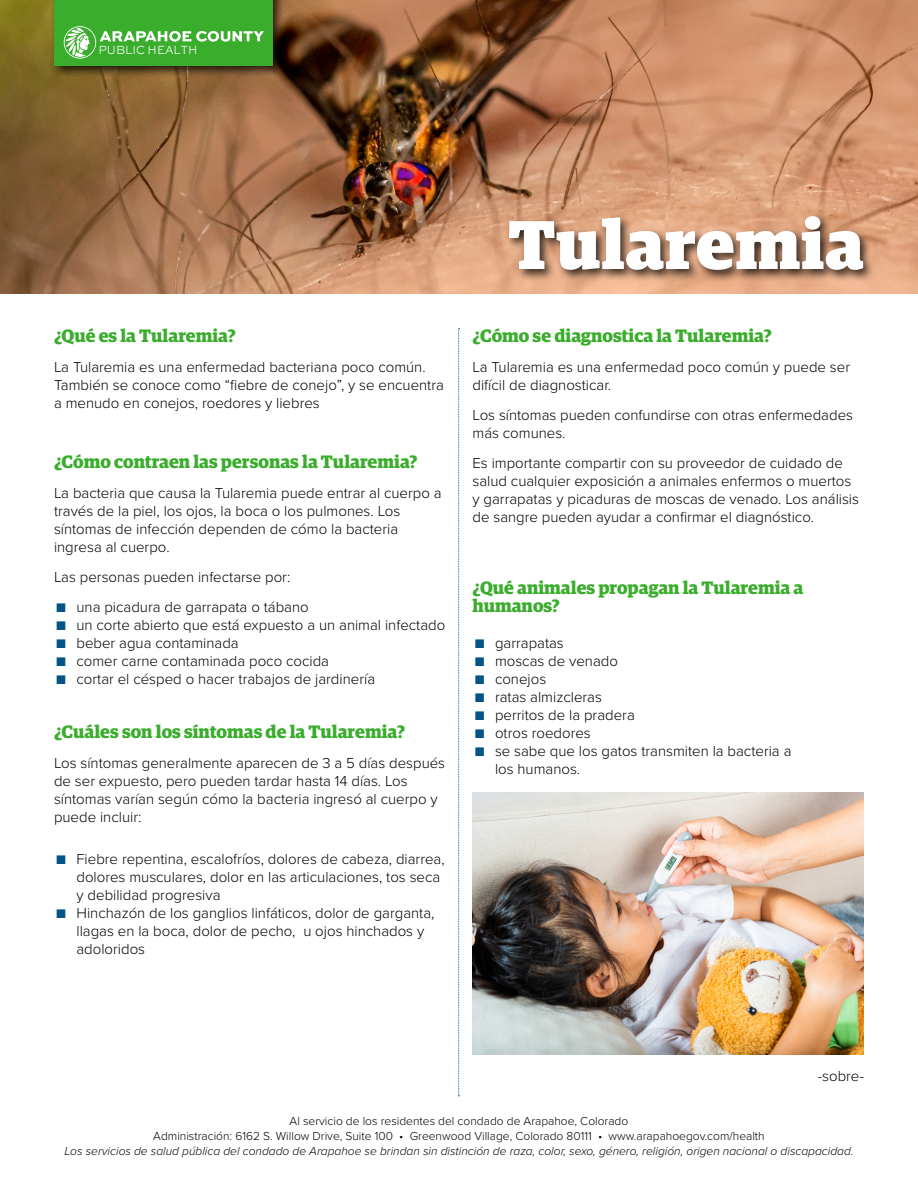
<style>
.page{position:relative;width:918px;height:1188px;background:#fff}
.page>*{position:absolute;margin:0;border:0;box-sizing:border-box;transform-origin:0 0}
.t1{font:900 69px "Guardian Egyp";letter-spacing:.01em;color:#fff}
.t2{font:700 18px/18px "Guardian Egyp";color:#3aad2c}
.t3{font:300 15px/18px "Proxima Nova";color:#000}
.t4{font:300 12.45px "Sweet Sans";color:#fff;scale:.91 1}
.t5{font:300 12px/15px "Proxima Nova";color:#000;text-align:center}
.t6{font:italic 300 12px "Proxima Nova";color:#000}
.s1{color:#005487}
</style>
<div class="page">
<img style="left:0;top:0;width:918px;height:294px">
<svg style="left:458px;top:328px;width:2px;height:768px"></svg>
<div style="left:506px;top:213px;width:369px;height:70px;background:#000;opacity:.75"></div>
<div style="left:50px;top:0;width:235px;height:79px;background:#000;opacity:.75"></div>
<div style="left:54px;top:0;width:218px;height:66px;background:#3aad2c"></div>
<svg style="left:64px;top:26px;width:200px;height:33px"></svg>
<img style="left:472px;top:793px;width:392px;height:261px">
<p class="t4" style="left:99px;top:43px;width:110px">PUBLIC HEALTH</p>
<p class="t2" style="left:54px;top:325px;width:184px">¿Qué es la Tularemia?</p>
<p class="t3" style="left:54px;top:357px;width:392px">La Tularemia es una enfermedad bacteriana poco común.<br>También se conoce como “fiebre de conejo”, y se encuentra a menudo en conejos, roedores y liebres</p>
<p class="t2" style="left:54px;top:451px;width:365px">¿Cómo contraen las personas la Tularemia?</p>
<p class="t3" style="left:54px;top:483px;width:389px">La bacteria que causa la Tularemia puede entrar al cuerpo a través de la piel, los ojos, la boca o los pulmones. Los síntomas de infección dependen de cómo la bacteria ingresa al cuerpo.</p>
<p class="t3" style="left:54px;top:567px;width:238px">Las personas pueden infectarse por:</p>
<p class="t3" style="left:56px;top:597px;width:254px"><span class="s1">■</span> una picadura de garrapata o tábano</p>
<p class="t3" style="left:56px;top:615px;width:391px"><span class="s1">■</span> un corte abierto que está expuesto a un animal infectado</p>
<p class="t3" style="left:56px;top:633px;width:184px"><span class="s1">■</span> beber agua contaminada</p>
<p class="t3" style="left:56px;top:651px;width:274px"><span class="s1">■</span> comer carne contaminada poco cocida</p>
<p class="t3" style="left:56px;top:669px;width:320px"><span class="s1">■</span> cortar el césped o hacer trabajos de jardinería</p>
<p class="t2" style="left:54px;top:721px;width:353px">¿Cuáles son los síntomas de la Tularemia?</p>
<p class="t3" style="left:54px;top:753px;width:393px">Los síntomas generalmente aparecen de 3 a 5 días después de ser expuesto, pero pueden tardar hasta 14 días. Los síntomas varían según cómo la bacteria ingresó al cuerpo y puede incluir:</p>
<p class="t3" style="left:76px;top:849px;width:370px;text-indent:-20px"><span class="s1">■</span> Fiebre repentina, escalofríos, dolores de cabeza, diarrea, dolores musculares, dolor en las articulaciones, tos seca y debilidad progresiva</p>
<p class="t3" style="left:76px;top:903px;width:360px;text-indent:-20px"><span class="s1">■</span> Hinchazón de los ganglios linfáticos, dolor de garganta, llagas en la boca, dolor de pecho, u ojos hinchados y adoloridos</p>
<h1 class="t1" style="left:508px;top:191px;width:357px">Tularemia</h1>
<p class="t2" style="left:472px;top:325px;width:301px">¿Cómo se diagnostica la Tularemia?</p>
<p class="t3" style="left:472px;top:357px;width:379px">La Tularemia es una enfermedad poco común y puede ser difícil de diagnosticar.</p>
<p class="t3" style="left:472px;top:405px;width:382px">Los síntomas pueden confundirse con otras enfermedades más comunes.</p>
<p class="t3" style="left:472px;top:453px;width:388px">Es importante compartir con su proveedor de cuidado de salud cualquier exposición a animales enfermos o muertos y garrapatas y picaduras de moscas de venado. Los análisis de sangre pueden ayudar a confirmar el diagnóstico.</p>
<p class="t2" style="left:472px;top:577px;width:332px">¿Qué animales propagan la Tularemia a humanos?</p>
<p class="t3" style="left:475px;top:633px;width:91px"><span class="s1">■</span> garrapatas</p>
<p class="t3" style="left:475px;top:651px;width:145px"><span class="s1">■</span> moscas de venado</p>
<p class="t3" style="left:475px;top:669px;width:73px"><span class="s1">■</span> conejos</p>
<p class="t3" style="left:475px;top:687px;width:129px"><span class="s1">■</span> ratas almizcleras</p>
<p class="t3" style="left:475px;top:705px;width:162px"><span class="s1">■</span> perritos de la pradera</p>
<p class="t3" style="left:475px;top:723px;width:118px"><span class="s1">■</span> otros roedores</p>
<p class="t3" style="left:495px;top:741px;width:298px;text-indent:-20px"><span class="s1">■</span> se sabe que los gatos transmiten la bacteria a los humanos.</p>
<p class="t3" style="left:818px;top:1066px;width:48px">-sobre-</p>
<p class="t5" style="left:153px;top:1113px;width:613px">Al servicio de los residentes del condado de Arapahoe, Colorado<br>Administración: 6162 S. Willow Drive, Suite 100 • Greenwood Village, Colorado 80111 • www.arapahoegov.com/health</p>
<p class="t6" style="left:64px;top:1142px;width:791px">Los servicios de salud pública del condado de Arapahoe se brindan sin distinción de raza, color, sexo, género, religión, origen nacional o discapacidad.</p>
</div>
